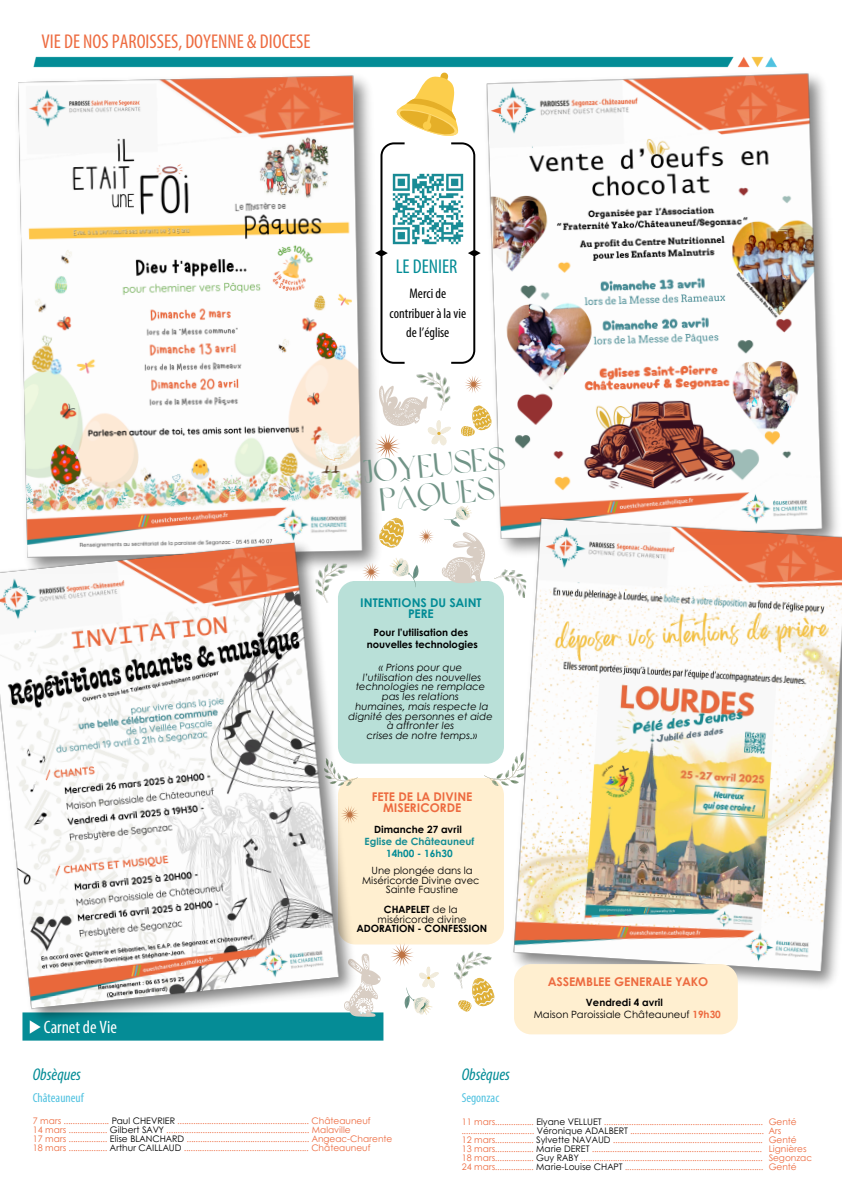
<style>
.page{position:relative;width:842px;height:1191px;background:#fff}
.page>*{position:absolute;margin:0;border:0;box-sizing:border-box;transform-origin:0 0}
.t1{font:32px/29.3px "Brown Sugar";color:#719487;text-align:center}
.t2{font:condensed 20px "Myriad Pro";color:#ed6b40}
.t3{font:condensed 20px "Myriad Pro";color:#038c96}
.t4{font:condensed 18px "Myriad Pro";color:#fff}
.t5{font:italic condensed 17px "Myriad Pro";color:#038c96}
.t6{font:condensed 14px/19.5px "Myriad Pro";color:#000;text-align:center}
.t7{font:condensed 13px "Myriad Pro";color:#51c2e0}
.t8{font:700 12px/11.2px "Century Gothic";color:#ed6b40;text-align:center}
.t9{font:700 12px/11.2px "Century Gothic";color:#038c96;text-align:center}
.t10{font:italic 10px/9.8px "Century Gothic";color:#000;text-align:center}
.t11{font:700 10px "Century Gothic";color:#000}
.t12{font:10px/9.8px "Century Gothic";color:#000;text-align:center}
.t13{font:700 10px "Century Gothic";color:#158e94}
.t14{font:700 10px "Century Gothic";color:#038c96}
.t15{font:9px "Century Gothic";color:#ed6b40}
.s1{font-weight:400}
.s2{color:#000}
.s3{font-weight:700;color:#ed6b40}
</style>
<div class="page">
<img style="left:35px;top:56px;width:728px;height:12px">
<img style="left:477px;top:57px;width:360px;height:447px">
<img style="left:18px;top:59px;width:372px;height:465px">
<img style="left:503px;top:502px;width:339px;height:484px">
<img style="left:504px;top:568px;width:23px;height:30px">
<svg style="left:461px;top:402px;width:33px;height:35px"></svg>
<svg style="left:375px;top:385px;width:76px;height:73px"></svg>
<img style="left:416px;top:372px;width:35px;height:40px">
<svg style="left:338px;top:504px;width:166px;height:259px"></svg>
<svg style="left:465px;top:375px;width:18px;height:18px"></svg>
<svg style="left:375px;top:72px;width:106px;height:292px"></svg>
<img style="left:368px;top:1016px;width:16px;height:25px">
<svg style="left:368px;top:778px;width:136px;height:238px"></svg>
<img style="left:0;top:524px;width:368px;height:517px">
<img style="left:485px;top:752px;width:40px;height:33px">
<div style="left:514px;top:963px;width:224px;height:71px;background:#ffefd0"></div>
<h5 class="t2" style="left:42px;top:33px;width:270px">VIE DE NOS PAROISSES, DOYENNE &amp; DIOCESE</h5>
<h2 class="t3" style="left:396px;top:257px;width:63px">LE DENIER</h2>
<p class="t6" style="left:390px;top:285px;width:78px">Merci de contribuer à la vie de l’église</p>
<h2 class="t1" style="left:362px;top:461px;width:144px;rotate:-6deg">JOYEUSES<br>PÂQUES</h2>
<p class="t9" style="left:360px;top:596px;width:123px">INTENTIONS DU SAINT<br>PERE</p>
<p class="t11" style="left:374px;top:625px;width:96px">Pour l’utilisation des</p>
<p class="t11" style="left:367px;top:637px;width:113px">nouvelles technologies</p>
<p class="t10" style="left:379px;top:662px;width:85px">« Prions pour que</p>
<p class="t10" style="left:356px;top:671px;width:131px">l’utilisation des nouvelles technologies ne remplace pas les relations</p>
<p class="t10" style="left:348px;top:701px;width:146px">humaines, mais respecte la dignité des personnes et aide à affronter les</p>
<p class="t10" style="left:366px;top:730px;width:112px">crises de notre temps.»</p>
<p class="t8" style="left:372px;top:790px;width:102px">FETE DE LA DIVINE<br>MISERICORDE</p>
<p class="t11" style="left:374px;top:821px;width:89px">Dimanche 27 avril</p>
<h6 class="t13" style="left:365px;top:833px;width:111px">Eglise de Châteauneuf</h6>
<p class="t14" style="left:386px;top:845px;width:68px">14h00 - 16h30</p>
<p class="t12" style="left:362px;top:864px;width:119px">Une plongée dans la<br>Miséricorde Divine avec</p>
<p class="t12" style="left:386px;top:884px;width:74px">Sainte Faustine</p>
<p class="t11" style="left:384px;top:901px;width:75px">CHAPELET <span class="s1">de la</span></p>
<p class="t12" style="left:378px;top:913px;width:91px">miséricorde divine</p>
<p class="t11" style="left:357px;top:921px;width:132px">ADORATION - CONFESSION</p>
<p class="t8" style="left:548px;top:975px;width:161px">ASSEMBLEE GENERALE YAKO</p>
<p class="t4" style="left:44px;top:1019px;width:74px">Carnet de Vie</p>
<p class="t5" style="left:33px;top:1067px;width:50px">Obsèques</p>
<p class="t7" style="left:33px;top:1092px;width:52px">Châteauneuf</p>
<p class="t15" style="left:33px;top:1114px;width:339px">7 mars .................... <span class="s2">Paul CHEVRIER</span> .......................................................... Châteauneuf</p>
<p class="t15" style="left:33px;top:1123px;width:319px">14 mars ................. <span class="s2">Gilbert SAVY</span> ............................................................... Malaville</p>
<p class="t15" style="left:33px;top:1132px;width:361px">17 mars ................. <span class="s2">Elise BLANCHARD</span> ...................................................... Angeac-Charente</p>
<p class="t15" style="left:33px;top:1141px;width:339px">18 mars ................. <span class="s2">Arthur CAILLAUD</span> ....................................................... Châteauneuf</p>
<p class="t11" style="left:586px;top:994px;width:79px">Vendredi 4 avril</p>
<p class="t12" style="left:534px;top:1009px;width:189px">Maison Paroissiale Châteauneuf <span class="s3">19h30</span></p>
<h1 class="t5" style="left:462px;top:1067px;width:50px">Obsèques</h1>
<p class="t7" style="left:462px;top:1092px;width:39px">Segonzac</p>
<p class="t15" style="left:462px;top:1114px;width:303px">11 mars................. <span class="s2">Elyane VELLUET</span> ......................................................................</p>
<p class="t15" style="left:462px;top:1123px;width:304px">................................ <span class="s2">Véronique ADALBERT</span> ...........................................................</p>
<p class="t15" style="left:462px;top:1132px;width:303px">12 mars................. <span class="s2">Sylvette NAVAUD</span> ..................................................................</p>
<p class="t15" style="left:462px;top:1141px;width:302px">13 mars................. <span class="s2">Marie DERET</span> ...........................................................................</p>
<p class="t15" style="left:462px;top:1150px;width:302px">18 mars................. <span class="s2">Guy RABY</span> ................................................................................</p>
<p class="t15" style="left:462px;top:1159px;width:303px">24 mars................. <span class="s2">Marie-Louise CHAPT</span> .............................................................</p>
<p class="t15" style="left:769px;top:1114px;width:30px">Genté</p>
<p class="t15" style="left:769px;top:1123px;width:14px">Ars</p>
<p class="t15" style="left:769px;top:1132px;width:30px">Genté</p>
<p class="t15" style="left:769px;top:1141px;width:39px">Lignières</p>
<h6 class="t15" style="left:769px;top:1150px;width:45px">Segonzac</h6>
<p class="t15" style="left:769px;top:1159px;width:30px">Genté</p>
</div>
